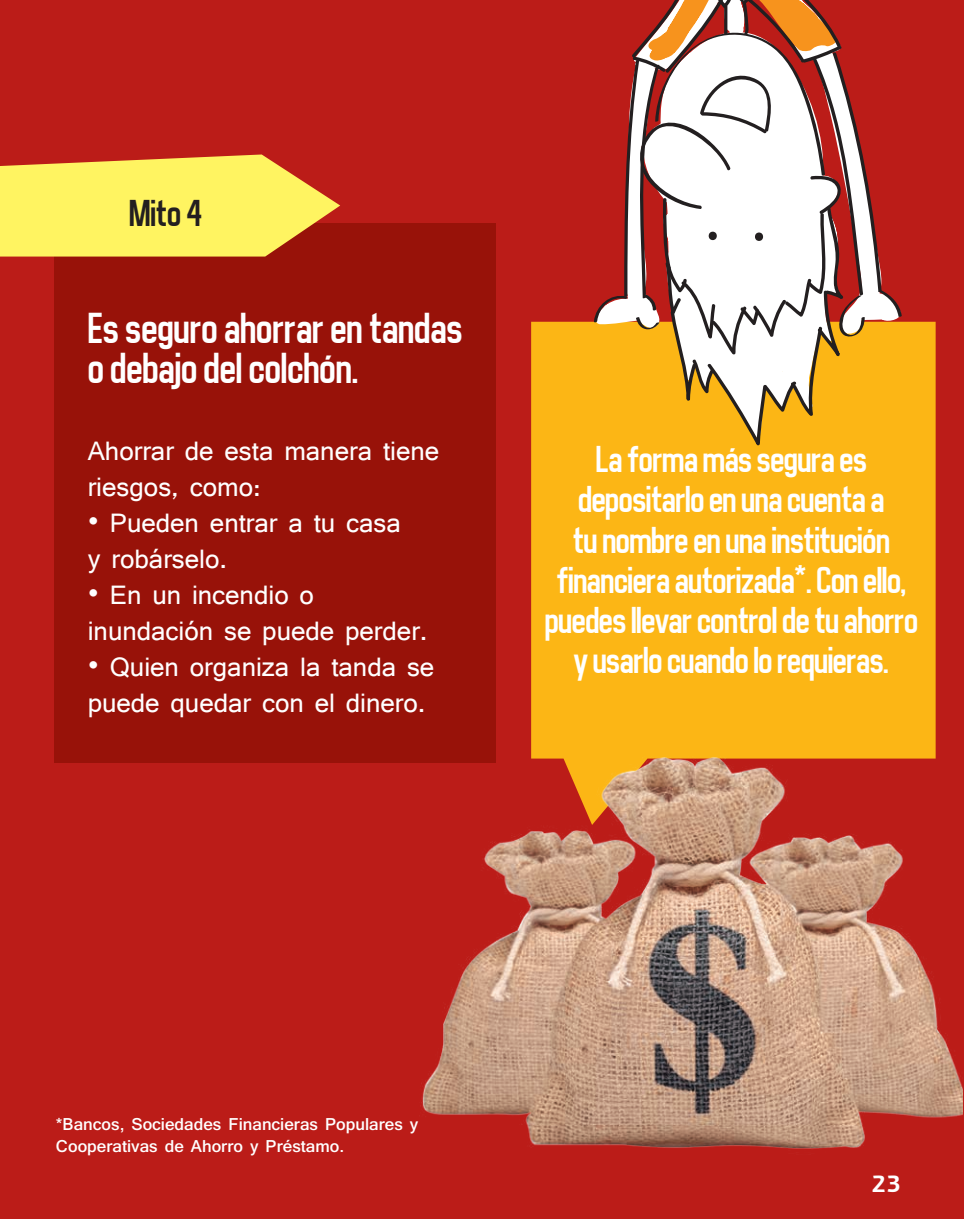
<style>
.page{position:relative;width:964px;height:1219px;background:#bb1c18}
.page>*{position:absolute;margin:0;border:0;box-sizing:border-box;transform-origin:0 0}
.t1{font:44px/40px "Matthan Sans";color:#fff}
.t2{font:38px/40px "Matthan Sans";letter-spacing:-.01em;color:#fff;text-align:center}
.t3{font:38px "Matthan Sans";color:#231f20}
.t4{font:28px/36px "Shruti";color:#fff}
.t5{font:28px "Presidencia Firme";color:#fff}
.t6{font:700 18px/21.6px "Shruti";color:#fff}
</style>
<div class="page">
<div style="left:55px;top:223px;width:441px;height:540px;background:#981209"></div>
<div style="left:531px;top:322px;width:404px;height:421px;background:#fcb615"></div>
<svg style="left:0;top:154px;width:340px;height:103px"></svg>
<img style="left:421px;top:743px;width:541px;height:406px">
<svg style="left:594px;top:0;width:311px;height:446px"></svg>
<h2 class="t3" style="left:129px;top:194px;width:75px">Mito 4</h2>
<h1 class="t1" style="left:88px;top:309px;width:376px">Es seguro ahorrar en tandas o debajo del colchón.</h1>
<p class="t4" style="left:88px;top:432px;width:353px">Ahorrar de esta manera tiene riesgos, como:</p>
<p class="t4" style="left:88px;top:504px;width:315px">• Pueden entrar a tu casa y robárselo.</p>
<p class="t4" style="left:88px;top:576px;width:341px">• En un incendio o inundación se puede perder.</p>
<p class="t4" style="left:88px;top:648px;width:348px">• Quien organiza la tanda se puede quedar con el dinero.</p>
<h2 class="t2" style="left:545px;top:440px;width:375px">La forma más segura es depositarlo en una cuenta a<br>tu nombre en una institución financiera autorizada*. Con ello, puedes llevar control de tu ahorro y usarlo cuando lo requieras.</h2>
<p class="t6" style="left:56px;top:1113px;width:364px">*Bancos, Sociedades Financieras Populares y<br>Cooperativas de Ahorro y Préstamo.</p>
<p class="t5" style="left:871px;top:1167px;width:32px">23</p>
</div>
